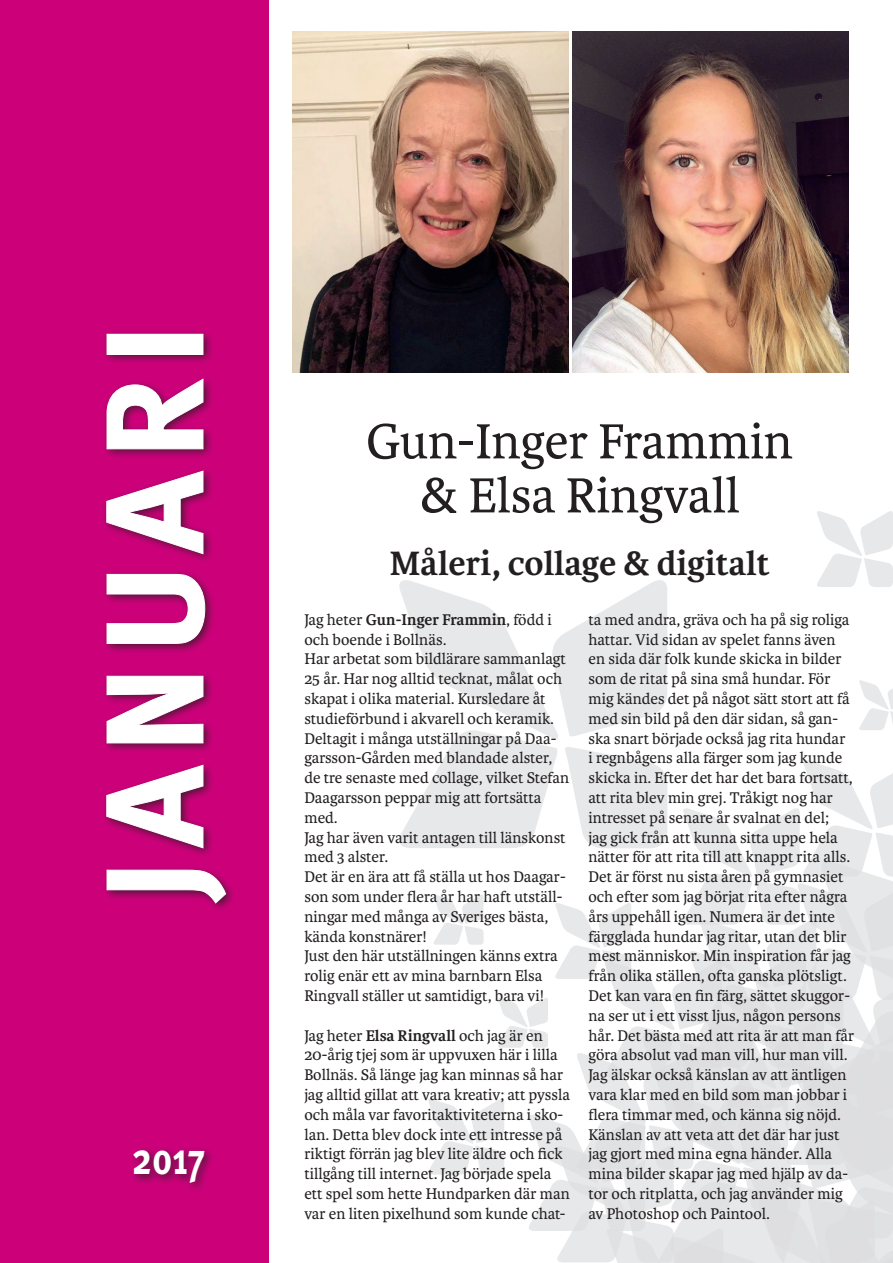
<style>
.page{position:relative;width:893px;height:1263px;background:#fff}
.page>*{position:absolute;margin:0;border:0;box-sizing:border-box;transform-origin:0 0}
.t1{font:700 138px "Meta OT";letter-spacing:.085em;color:#fff}
.t2{font:52.5px/54px "Karmina Basic";color:#231f20;text-align:center}
.t3{font:700 45px "Meta OT";color:#fff;scale:.8 1}
.t4{font:700 36px "Karmina Basic";color:#231f20}
.t5{font:16.5px/19.8px "Karmina Basic";color:#231f20}
.s1{font-weight:700}
</style>
<div class="page">
<svg style="left:399px;top:511px;width:494px;height:752px"></svg>
<div style="left:0;top:0;width:268px;height:1263px;background:#cc017a"></div>
<div style="left:101px;top:329px;width:135px;height:584px;background:#231f20;opacity:.75"></div>
<svg style="left:106px;top:869px;width:120px;height:35px"></svg>
<svg style="left:106px;top:764px;width:98px;height:84px"></svg>
<svg style="left:106px;top:675px;width:98px;height:69px;background:#83225b"></svg>
<svg style="left:106px;top:574px;width:99px;height:70px"></svg>
<svg style="left:106px;top:470px;width:98px;height:84px"></svg>
<svg style="left:106px;top:378px;width:98px;height:72px"></svg>
<div style="left:130px;top:1146px;width:85px;height:47px;background:#231f20;opacity:.75"></div>
<img style="left:293px;top:31px;width:275px;height:341px">
<img style="left:573px;top:31px;width:275px;height:341px">
<h1 class="t1" style="left:73px;top:901px;width:578px;rotate:-90deg">JANUARI</h1>
<h3 class="t3" style="left:132px;top:1132px;width:93px">2017</h3>
<h2 class="t2" style="left:366px;top:415px;width:428px">Gun-Inger Frammin &amp; Elsa Ringvall</h2>
<h3 class="t4" style="left:389px;top:542px;width:381px">Måleri, collage &amp; digitalt</h3>
<p class="t5" style="left:304px;top:610px;width:266px">Jag heter <span class="s1">Gun-Inger Frammin</span>, född i och boende i Bollnäs.<br>Har arbetat som bildlärare sammanlagt 25 år. Har nog alltid tecknat, målat och skapat i olika material. Kursledare åt studieförbund i akvarell och keramik.<br>Deltagit i många utställningar på Daa&shy;garsson-Gården med blandade alster, de tre senaste med collage, vilket Stefan Daagarsson peppar mig att fortsätta med.<br>Jag har även varit antagen till länskonst med 3 alster.<br>Det är en ära att få ställa ut hos Daagar&shy;son som under flera år har haft utställ&shy;ningar med många av Sveriges bästa, kända konstnärer!<br>Just den här utställningen känns extra rolig enär ett av mina barnbarn Elsa Ringvall ställer ut samtidigt, bara vi!</p>
<p class="t5" style="left:304px;top:1025px;width:267px">Jag heter <span class="s1">Elsa Ringvall</span> och jag är en 20-årig tjej som är uppvuxen här i lilla Bollnäs. Så länge jag kan minnas så har jag alltid gillat att vara kreativ; att pyssla och måla var favoritaktiviteterna i sko&shy;lan. Detta blev dock inte ett intresse på riktigt förrän jag blev lite äldre och fick tillgång till internet. Jag började spela ett spel som hette Hundparken där man var en liten pixelhund som kunde chat-</p>
<p class="t5" style="left:588px;top:610px;width:267px">ta med andra, gräva och ha på sig roliga hattar. Vid sidan av spelet fanns även en sida där folk kunde skicka in bilder som de ritat på sina små hundar. För mig kändes det på något sätt stort att få med sin bild på den där sidan, så gan&shy;ska snart började också jag rita hundar<br>i regnbågens alla färger som jag kunde skicka in. Efter det har det bara fortsatt, att rita blev min grej. Tråkigt nog har intresset på senare år svalnat en del;<br>jag gick från att kunna sitta uppe hela nätter för att rita till att knappt rita alls.<br>Det är först nu sista åren på gymnasiet och efter som jag börjat rita efter några års uppehåll igen. Numera är det inte färgglada hundar jag ritar, utan det blir mest människor. Min inspiration får jag från olika ställen, ofta ganska plötsligt.<br>Det kan vara en fin färg, sättet skuggor&shy;na ser ut i ett visst ljus, någon persons hår. Det bästa med att rita är att man får göra absolut vad man vill, hur man vill.<br>Jag älskar också känslan av att äntligen vara klar med en bild som man jobbar i flera timmar med, och känna sig nöjd.<br>Känslan av att veta att det där har just jag gjort med mina egna händer. Alla mina bilder skapar jag med hjälp av da&shy;tor och ritplatta, och jag använder mig av Photoshop och Paintool.</p>
</div>
